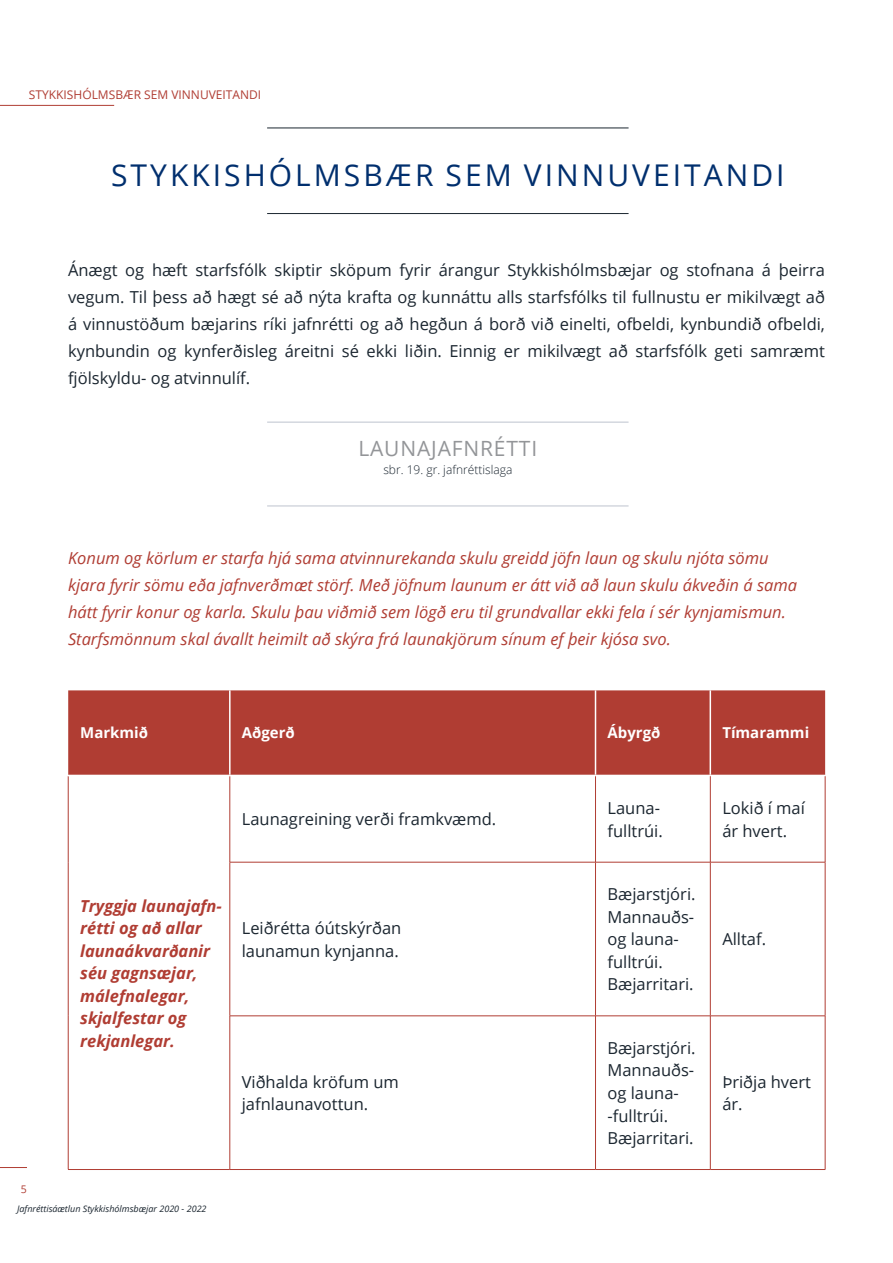
<style>
.page{position:relative;width:893px;height:1263px;background:#fff}
.page>*{position:absolute;margin:0;border:0;box-sizing:border-box;transform-origin:0 0}
.Chapter_Title_-_Alig{font:30px "Open Sans";letter-spacing:.1em;color:#002f6e}
.Undirkafli_fyrirsögn{font:21px "Open Sans";letter-spacing:.04em;color:#939598}
.Body_Text{font:16.5px/27px "Open Sans";color:#1b2630;text-align:justify}
.Pull_Quote{font:italic 16.5px/27px "Open Sans";color:#b03d33}
.Content___Left{font:16.5px/22.5px "Open Sans";color:#1b2630}
.Content___Left-2{font:italic 700 16.5px/22.5px "Open Sans";color:#b03d33}
.Table_Header{font:700 15px "Open Sans";color:#fff}
.Section_Title{font:12px "Open Sans";color:#b03d33}
.Title_Note{font:300 12px "Open Sans";color:#1b2630}
.t1{font:10.5px "Open Sans";color:#b03d33}
.t2{font:italic 9px "Open Sans";color:#1b2630}
</style>
<div class="page">
<svg style="left:0;top:1167px;width:27px;height:1px"></svg>
<hr style="left:0;top:105px;width:114px;height:1px;background:#b03d33">
<hr style="left:267px;top:422px;width:362px;height:1px;background:#bec3ce">
<hr style="left:267px;top:506px;width:362px;height:1px;background:#bec3ce">
<hr style="left:267px;top:128px;width:362px;height:1px;background:#1b2630">
<hr style="left:267px;top:213px;width:362px;height:1px;background:#1b2630">
<div style="left:68px;top:690px;width:757px;height:85px;background:#b03d33"></div>
<svg style="left:229px;top:776px;width:596px;height:393px"></svg>
<hr style="left:710px;top:690px;width:1px;height:85px;background:#fff">
<hr style="left:68px;top:776px;width:1px;height:86px;background:#b03d33">
<hr style="left:230px;top:776px;width:1px;height:86px;background:#b03d33">
<hr style="left:595px;top:776px;width:1px;height:86px;background:#b03d33">
<hr style="left:710px;top:776px;width:1px;height:86px;background:#b03d33">
<hr style="left:825px;top:776px;width:1px;height:86px;background:#b03d33">
<hr style="left:68px;top:862px;width:1px;height:154px;background:#b03d33">
<hr style="left:230px;top:862px;width:365px;height:1px;background:#b03d33">
<hr style="left:230px;top:862px;width:1px;height:154px;background:#b03d33">
<hr style="left:595px;top:862px;width:115px;height:1px;background:#b03d33">
<hr style="left:595px;top:862px;width:1px;height:154px;background:#b03d33">
<hr style="left:710px;top:862px;width:115px;height:1px;background:#b03d33">
<hr style="left:710px;top:862px;width:1px;height:154px;background:#b03d33">
<hr style="left:825px;top:862px;width:1px;height:154px;background:#b03d33">
<hr style="left:68px;top:1016px;width:1px;height:153px;background:#b03d33">
<hr style="left:230px;top:1015px;width:365px;height:1px;background:#b03d33">
<hr style="left:230px;top:1016px;width:1px;height:153px;background:#b03d33">
<hr style="left:595px;top:1015px;width:115px;height:1px;background:#b03d33">
<hr style="left:595px;top:1016px;width:1px;height:153px;background:#b03d33">
<hr style="left:710px;top:1015px;width:115px;height:1px;background:#b03d33">
<hr style="left:710px;top:1016px;width:1px;height:153px;background:#b03d33">
<hr style="left:825px;top:1016px;width:1px;height:153px;background:#b03d33">
<hr style="left:68px;top:1169px;width:162px;height:1px;background:#b03d33">
<hr style="left:230px;top:1169px;width:365px;height:1px;background:#b03d33">
<hr style="left:595px;top:1169px;width:115px;height:1px;background:#b03d33">
<hr style="left:710px;top:1169px;width:115px;height:1px;background:#b03d33">
<hr style="left:595px;top:690px;width:1px;height:85px;background:#fff">
<hr style="left:229px;top:690px;width:2px;height:85px;background:#fff">
<p class="Section_Title" style="left:29px;top:86px;width:234px">STYKKISHÓLMSBÆR SEM VINNUVEITANDI</p>
<p class="Chapter_Title_-_Alig" style="left:111px;top:155px;width:675px">STYKKISHÓLMSBÆR SEM VINNUVEITANDI</p>
<p class="Body_Text" style="left:68px;top:256px;width:758px">Ánægt og hæft starfsfólk skiptir sköpum fyrir árangur Stykkishólmsbæjar og stofnana á þeirra vegum. Til þess að hægt sé að nýta krafta og kunnáttu alls starfsfólks til fullnustu er mikilvægt að á vinnustöðum bæjarins ríki jafnrétti og að hegðun á borð við einelti, ofbeldi, kynbundið ofbeldi, kynbundin og kynferðisleg áreitni sé ekki liðin. Einnig er mikilvægt að starfsfólk geti samræmt fjölskyldu- og atvinnulíf.</p>
<p class="Undirkafli_fyrirsögn" style="left:358px;top:434px;width:180px">LAUNAJAFNRÉTTI</p>
<p class="Title_Note" style="left:383px;top:461px;width:131px">sbr. 19. gr. jafnréttislaga</p>
<p class="Pull_Quote" style="left:68px;top:544px;width:731px">Konum og körlum er starfa hjá sama atvinnurekanda skulu greidd jöfn laun og skulu njóta sömu kjara fyrir sömu eða jafnverðmæt störf. Með jöfnum launum er átt við að laun skulu ákveðin á sama hátt fyrir konur og karla. Skulu þau viðmið sem lögð eru til grundvallar ekki fela í sér kynjamismun.<br>Starfsmönnum skal ávallt heimilt að skýra frá launakjörum sínum ef þeir kjósa svo.</p>
<p class="Table_Header" style="left:80px;top:722px;width:69px">Markmið</p>
<p class="Table_Header" style="left:242px;top:722px;width:55px">Aðgerð</p>
<p class="Table_Header" style="left:607px;top:722px;width:54px">Ábyrgð</p>
<p class="Table_Header" style="left:722px;top:722px;width:88px">Tímarammi</p>
<p class="Content___Left" style="left:242px;top:808px;width:256px">Launagreining verði framkvæmd.</p>
<p class="Content___Left" style="left:607px;top:796px;width:57px">Launa&shy;fulltrúi.</p>
<p class="Content___Left" style="left:722px;top:796px;width:84px">Lokið í maí ár hvert.</p>
<p class="Content___Left-2" style="left:80px;top:894px;width:143px">Tryggja launajafn&shy;rétti og að allar launaákvarðanir séu gagnsæjar, málefnalegar, skjalfestar og rekjanlegar.</p>
<p class="Content___Left" style="left:242px;top:916px;width:161px">Leiðrétta óútskýrðan launamun kynjanna.</p>
<p class="Content___Left" style="left:242px;top:1070px;width:159px">Viðhalda kröfum um jafnlaunavottun.</p>
<p class="t1" style="left:21px;top:1181px;width:8px">5</p>
<p class="t2" style="left:17px;top:1203px;width:191px">Jafnréttisáætlun Stykkishólmsbæjar 2020 - 2022</p>
<p class="Content___Left" style="left:607px;top:883px;width:90px">Bæjarstjóri.</p>
<p class="Content___Left" style="left:607px;top:905px;width:88px">Mannauðs&shy;og launa&shy;fulltrúi.</p>
<p class="Content___Left" style="left:607px;top:973px;width:88px">Bæjarritari.</p>
<p class="Content___Left" style="left:607px;top:1036px;width:90px">Bæjarstjóri.</p>
<p class="Content___Left" style="left:607px;top:1059px;width:88px">Mannauðs&shy;og launa--fulltrúi.</p>
<p class="Content___Left" style="left:607px;top:1126px;width:88px">Bæjarritari.</p>
<p class="Content___Left" style="left:722px;top:928px;width:45px">Alltaf.</p>
<p class="Content___Left" style="left:722px;top:1070px;width:90px">Þriðja hvert ár.</p>
</div>
